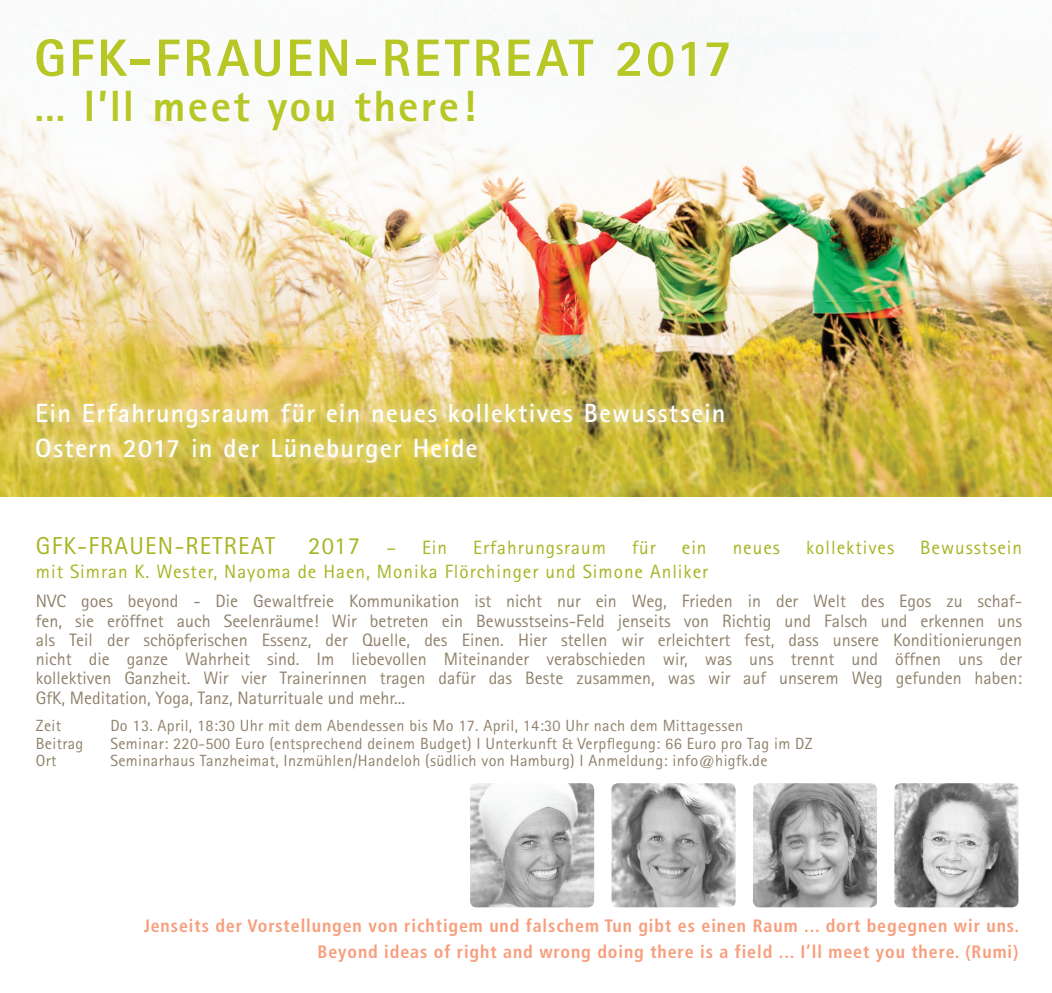
<style>
.page{position:relative;width:1052px;height:993px;background:#fff}
.page>*{position:absolute;margin:0;border:0;box-sizing:border-box;transform-origin:0 0}
.t1{font:800 52.5px "Rotis Sans Serif";letter-spacing:.055em;color:#b6c726}
.t2{font:800 43.75px "Rotis Sans Serif";letter-spacing:.05em;color:#b6c726}
.t3{font:700 26.25px/35px "Rotis Sans Serif";letter-spacing:.05em;color:#fff}
.t4{font:24.5px "Rotis Sans Serif";letter-spacing:.05em;color:#a5b522}
.t5{font:19.25px "Rotis Sans Serif";letter-spacing:.05em;color:#a5b522}
.t6{font:17.85px/19.2px "Rotis Sans Serif";color:#90826c;text-align:justify}
.t7{font:700 condensed 17.85px/26.4px "Frutiger";letter-spacing:.05em;color:#f79e7c;text-align:right}
.t8{font:16.1px "Rotis Sans Serif";letter-spacing:.02em;color:#90826c}
</style>
<div class="page">
<img style="left:1px;top:4px;width:1051px;height:492px">
<div style="left:24px;top:26px;width:717px;height:117px;background:#fff"></div>
<svg style="left:23px;top:390px;width:714px;height:86px;background:#d2c052"></svg>
<img style="left:470px;top:783px;width:124px;height:124px">
<img style="left:611px;top:783px;width:124px;height:124px">
<img style="left:894px;top:783px;width:124px;height:124px">
<img style="left:753px;top:783px;width:124px;height:124px">
<h1 class="t1" style="left:34px;top:25px;width:700px">GFK-FRAUEN-RETREAT 2017</h1>
<h2 class="t2" style="left:34px;top:78px;width:443px">… I’ll meet you there!</h2>
<h3 class="t3" style="left:35px;top:395px;width:691px">Ein Erfahrungsraum für ein neues kollektives Bewusstsein<br>Ostern 2017 in der Lüneburger Heide</h3>
<h3 class="t4" style="left:36px;top:530px;width:241px">GFK-FRAUEN-RETREAT</h3>
<h3 class="t4" style="left:308px;top:530px;width:53px">2017</h3>
<p class="t5" style="left:386px;top:535px;width:62px">– Ein</p>
<p class="t5" style="left:473px;top:535px;width:134px">Erfahrungsraum</p>
<p class="t5" style="left:632px;top:535px;width:25px">für</p>
<p class="t5" style="left:682px;top:535px;width:26px">ein</p>
<p class="t5" style="left:732px;top:535px;width:49px">neues</p>
<p class="t5" style="left:806px;top:535px;width:90px">kollektives</p>
<p class="t5" style="left:920px;top:535px;width:103px">Bewusstsein</p>
<p class="t5" style="left:36px;top:560px;width:674px">mit Simran K. Wester, Nayoma de Haen, Monika Flörchinger und Simone Anliker</p>
<p class="t6" style="left:36px;top:591px;width:987px">NVC goes beyond - Die Gewaltfreie Kommunikation ist nicht nur ein Weg, Frieden in der Welt des Egos zu schaf&shy;fen, sie eröffnet auch Seelenräume! Wir betreten ein Bewusstseins-Feld jenseits von Richtig und Falsch und erkennen uns als Teil der schöpferischen Essenz, der Quelle, des Einen. Hier stellen wir erleichtert fest, dass unsere Konditionierungen nicht die ganze Wahrheit sind. Im liebevollen Miteinander verabschieden wir, was uns trennt und öffnen uns der kollektiven Ganzheit. Wir vier Trainerinnen tragen dafür das Beste zusammen, was wir auf unserem Weg gefunden haben:<br>GfK, Meditation, Yoga, Tanz, Naturrituale und mehr...</p>
<p class="t8" style="left:36px;top:716px;width:27px">Zeit</p>
<p class="t8" style="left:110px;top:716px;width:634px">Do 13. April, 18:30 Uhr mit dem Abendessen bis Mo 17. April, 14:30 Uhr nach dem Mittagessen</p>
<p class="t8" style="left:36px;top:733px;width:49px">Beitrag</p>
<p class="t8" style="left:110px;top:733px;width:704px">Seminar: 220-500 Euro (entsprechend deinem Budget) I Unterkunft &amp; Verpflegung: 66 Euro pro Tag im DZ</p>
<p class="t8" style="left:36px;top:751px;width:22px">Ort</p>
<p class="t8" style="left:110px;top:751px;width:659px">Seminarhaus Tanzheimat, Inzmühlen/Handeloh (südlich von Hamburg) I Anmeldung: info@higfk.de</p>
<p class="t7" style="left:144px;top:912px;width:876px">Jenseits der Vorstellungen von richtigem und falschem Tun gibt es einen Raum ... dort begegnen wir uns.<br>Beyond ideas of right and wrong doing there is a field ... I’ll meet you there. (Rumi)</p>
</div>
